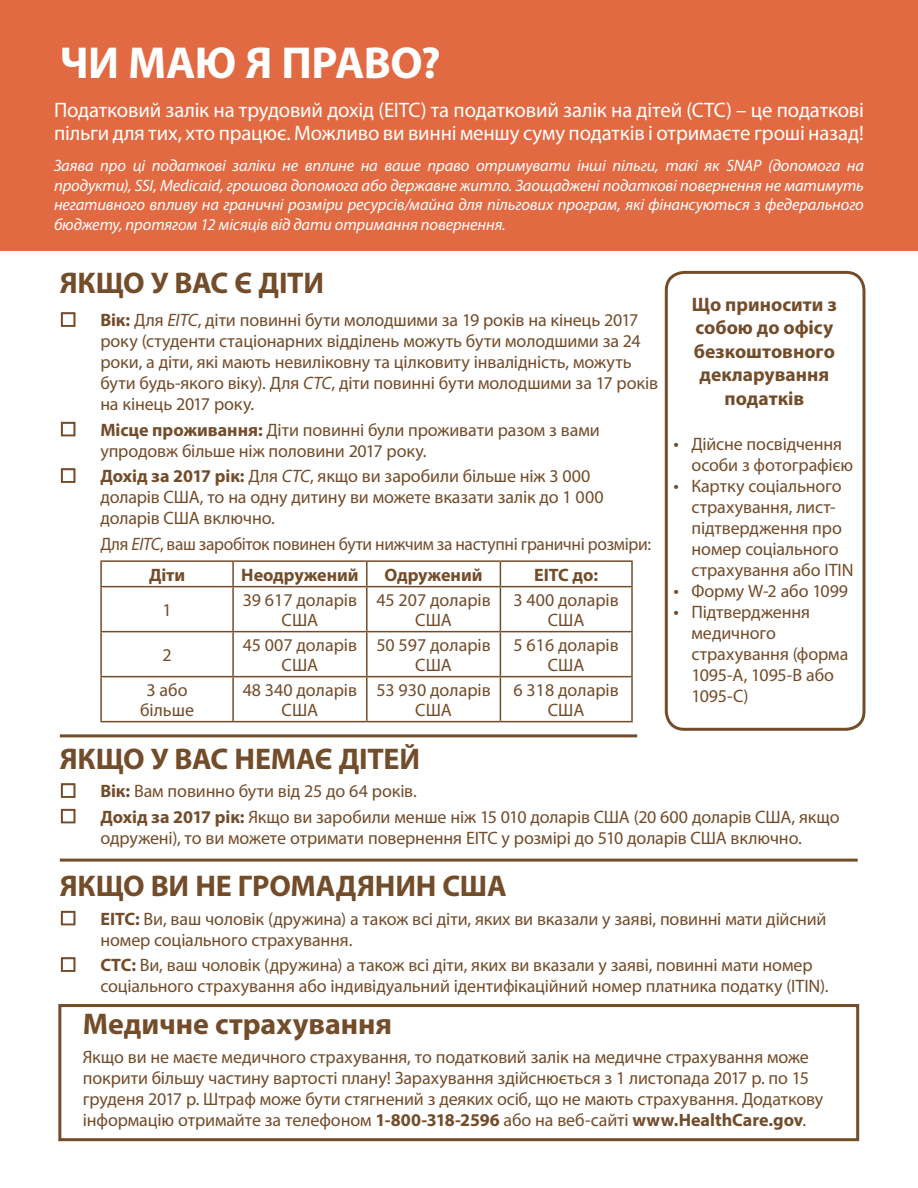
<style>
.page{position:relative;width:918px;height:1188px;background:#fff}
.page>*{position:absolute;margin:0;border:0;box-sizing:border-box;transform-origin:0 0}
._1_3_Header_30_A{font:700 45px "Myriad Pro";letter-spacing:-.015em;color:#fff}
._1_4_Header_Brown_20{font:700 30px "Myriad Pro";letter-spacing:-.005em;color:#734c2a}
._2_0_Text_15_A{font:21px/22.5px "Myriad Pro";letter-spacing:-.01em;color:#fff}
._1_5_Header_13_A_1p4{font:700 19.5px/23.4px "Myriad Pro";color:#734c2a;text-align:center}
._2_2_Text_13_A_0_0p5{font:18px/21px "Myriad Pro";letter-spacing:-.005em;color:#734c2a}
._9_0_TABLE_Body__E{font:18px/19.5px "Myriad Pro";color:#734c2a;text-align:center}
._9_0_TABLE_Column_He{font:700 18px "Myriad Pro";color:#734c2a}
._2_1_Text_White_11_A{font:italic 16.5px/19.8px "Myriad Pro";letter-spacing:-.01em;color:#fff;text-align:justify}
.s1{font-weight:700}
.s2{font-style:italic}
.s3{font-size:19.5px}
</style>
<div class="page">
<div style="left:0;top:0;width:918px;height:250px;background:#e26a43"></div>
<hr style="left:100px;top:560px;width:133px;height:2px;background:#734c2a">
<hr style="left:100px;top:562px;width:2px;height:24px;background:#734c2a">
<hr style="left:233px;top:560px;width:134px;height:2px;background:#734c2a">
<hr style="left:232px;top:562px;width:2px;height:24px;background:#734c2a">
<hr style="left:367px;top:560px;width:133px;height:2px;background:#734c2a">
<hr style="left:366px;top:562px;width:2px;height:24px;background:#734c2a">
<hr style="left:500px;top:560px;width:133px;height:2px;background:#734c2a">
<svg style="left:500px;top:562px;width:1px;height:24px"></svg>
<hr style="left:631px;top:562px;width:2px;height:24px;background:#734c2a">
<hr style="left:100px;top:586px;width:133px;height:1px;background:#734c2a">
<hr style="left:100px;top:587px;width:2px;height:44px;background:#734c2a">
<hr style="left:233px;top:586px;width:134px;height:1px;background:#734c2a">
<hr style="left:232px;top:587px;width:2px;height:44px;background:#734c2a">
<hr style="left:367px;top:586px;width:133px;height:1px;background:#734c2a">
<hr style="left:366px;top:587px;width:2px;height:44px;background:#734c2a">
<hr style="left:500px;top:586px;width:133px;height:1px;background:#734c2a">
<hr style="left:500px;top:587px;width:1px;height:44px;background:#734c2a">
<hr style="left:631px;top:587px;width:2px;height:44px;background:#734c2a">
<hr style="left:100px;top:631px;width:133px;height:1px;background:#734c2a">
<hr style="left:100px;top:632px;width:2px;height:44px;background:#734c2a">
<hr style="left:233px;top:631px;width:134px;height:1px;background:#734c2a">
<hr style="left:232px;top:632px;width:2px;height:44px;background:#734c2a">
<hr style="left:367px;top:631px;width:133px;height:1px;background:#734c2a">
<hr style="left:366px;top:632px;width:2px;height:44px;background:#734c2a">
<hr style="left:500px;top:631px;width:133px;height:1px;background:#734c2a">
<hr style="left:500px;top:632px;width:1px;height:44px;background:#734c2a">
<hr style="left:631px;top:632px;width:2px;height:44px;background:#734c2a">
<hr style="left:100px;top:676px;width:133px;height:1px;background:#734c2a">
<hr style="left:100px;top:677px;width:2px;height:44px;background:#734c2a">
<hr style="left:233px;top:676px;width:134px;height:1px;background:#734c2a">
<hr style="left:232px;top:677px;width:2px;height:44px;background:#734c2a">
<hr style="left:367px;top:676px;width:133px;height:1px;background:#734c2a">
<hr style="left:366px;top:677px;width:2px;height:44px;background:#734c2a">
<hr style="left:500px;top:676px;width:133px;height:1px;background:#734c2a">
<hr style="left:500px;top:677px;width:1px;height:44px;background:#734c2a">
<hr style="left:631px;top:677px;width:2px;height:44px;background:#734c2a">
<hr style="left:100px;top:721px;width:133px;height:1px;background:#734c2a">
<hr style="left:233px;top:721px;width:134px;height:1px;background:#734c2a">
<hr style="left:367px;top:721px;width:133px;height:1px;background:#734c2a">
<hr style="left:500px;top:721px;width:133px;height:1px;background:#734c2a">
<hr style="left:60px;top:734px;width:577px;height:3px;background:#734c2a">
<hr style="left:60px;top:859px;width:798px;height:3px;background:#734c2a">
<div style="left:58px;top:1004px;width:801px;height:137px;border:3px solid #734c2a"></div>
<div style="left:665px;top:271px;width:201px;height:460px;border:3px solid #734d2a;border-radius:18px"></div>
<svg style="left:61px;top:312px;width:15px;height:15px"></svg>
<svg style="left:61px;top:422px;width:15px;height:15px"></svg>
<svg style="left:61px;top:468px;width:15px;height:15px"></svg>
<svg style="left:61px;top:783px;width:15px;height:15px"></svg>
<svg style="left:61px;top:809px;width:15px;height:15px"></svg>
<svg style="left:61px;top:911px;width:15px;height:15px"></svg>
<svg style="left:61px;top:957px;width:15px;height:15px"></svg>
<p class="_1_3_Header_30_A" style="left:60px;top:33px;width:383px">ЧИ МАЮ Я ПРАВО?</p>
<p class="_2_0_Text_15_A" style="left:54px;top:98px;width:812px">Податковий залік на трудовий дохід (EITC) та податковий залік на дітей (CTC) – це податкові пільги для тих, хто працює. Можливо ви винні меншу суму податків і отримаєте гроші назад!</p>
<p class="_2_1_Text_White_11_A" style="left:54px;top:155px;width:812px">Заява про ці податкові заліки не вплине на ваше право отримувати інші пільги, такі як SNAP (допомога на продукти), SSI, Medicaid, грошова допомога або державне житло. Заощаджені податкові повернення не матимуть негативного впливу на граничні розміри ресурсів/майна для пільгових програм, які фінансуються з федерального бюджету, протягом 12 місяців від дати отримання повернення.</p>
<p class="_1_4_Header_Brown_20" style="left:60px;top:264px;width:266px">ЯКЩО У ВАС Є ДІТИ</p>
<p class="_2_2_Text_13_A_0_0p5" style="left:100px;top:310px;width:559px"><span class="s1">Вік:</span> Для <span class="s2">EITC</span>, діти повинні бути молодшими за 19 років на кінець 2017 року (студенти стаціонарних відділень можуть бути молодшими за 24 роки, а діти, які мають невиліковну та цілковиту інвалідність, можуть бути будь-якого віку). Для <span class="s2">CTC</span>, діти повинні бути молодшими за 17 років на кінець 2017 року.</p>
<p class="_2_2_Text_13_A_0_0p5" style="left:100px;top:419px;width:501px"><span class="s1">Місце проживання:</span> Діти повинні були проживати разом з вами упродовж більше ніж половини 2017 року.</p>
<p class="_2_2_Text_13_A_0_0p5" style="left:100px;top:466px;width:505px"><span class="s1">Дохід за 2017 рік:</span> Для <span class="s2">CTC</span>, якщо ви заробили більше ніж 3 000 доларів США, то на одну дитину ви можете вказати залік до 1 000 доларів США включно.</p>
<p class="_2_2_Text_13_A_0_0p5" style="left:100px;top:533px;width:552px">Для <span class="s2">EITC</span>, ваш заробіток повинен бути нижчим за наступні граничні розміри:</p>
<p class="_9_0_TABLE_Column_He" style="left:149px;top:563px;width:38px">Діти</p>
<p class="_9_0_TABLE_Column_He" style="left:241px;top:563px;width:119px">Неодружений</p>
<p class="_9_0_TABLE_Column_He" style="left:385px;top:563px;width:99px">Одружений</p>
<p class="_9_0_TABLE_Column_He" style="left:534px;top:563px;width:66px">EITC до:</p>
<p class="_9_0_TABLE_Body__E" style="left:162px;top:600px;width:11px">1</p>
<p class="_9_0_TABLE_Body__E" style="left:243px;top:590px;width:116px">39 617 доларів<br>США</p>
<p class="_9_0_TABLE_Body__E" style="left:376px;top:590px;width:116px">45 207 доларів<br>США</p>
<p class="_9_0_TABLE_Body__E" style="left:514px;top:590px;width:107px">3 400 доларів<br>США</p>
<p class="_9_0_TABLE_Body__E" style="left:162px;top:645px;width:11px">2</p>
<p class="_9_0_TABLE_Body__E" style="left:243px;top:635px;width:116px">45 007 доларів<br>США</p>
<p class="_9_0_TABLE_Body__E" style="left:376px;top:635px;width:116px">50 597 доларів<br>США</p>
<p class="_9_0_TABLE_Body__E" style="left:514px;top:635px;width:107px">5 616 доларів<br>США</p>
<p class="_9_0_TABLE_Body__E" style="left:140px;top:680px;width:56px">3 або більше</p>
<p class="_9_0_TABLE_Body__E" style="left:243px;top:680px;width:116px">48 340 доларів<br>США</p>
<p class="_9_0_TABLE_Body__E" style="left:376px;top:680px;width:116px">53 930 доларів<br>США</p>
<p class="_9_0_TABLE_Body__E" style="left:514px;top:680px;width:107px">6 318 доларів<br>США</p>
<p class="_1_4_Header_Brown_20" style="left:60px;top:739px;width:362px">ЯКЩО У ВАС НЕМАЄ ДІТЕЙ</p>
<p class="_2_2_Text_13_A_0_0p5" style="left:100px;top:781px;width:318px"><span class="s1">Вік:</span> Вам повинно бути від 25 до 64 років.</p>
<p class="_2_2_Text_13_A_0_0p5" style="left:100px;top:806px;width:741px"><span class="s1">Дохід за 2017 рік:</span> Якщо ви заробили менше ніж 15 010 доларів США (20 600 доларів США, якщо одружені), то ви можете отримати повернення EITC у розмірі до 510 доларів США включно.</p>
<p class="_1_4_Header_Brown_20" style="left:60px;top:867px;width:448px">ЯКЩО ВИ НЕ ГРОМАДЯНИН США</p>
<p class="_2_2_Text_13_A_0_0p5" style="left:100px;top:908px;width:728px"><span class="s1">EITC:</span> Ви, ваш чоловік (дружина) а також всі діти, яких ви вказали у заяві, повинні мати дійсний номер соціального страхування.</p>
<p class="_2_2_Text_13_A_0_0p5" style="left:100px;top:955px;width:730px"><span class="s1">CTC:</span> Ви, ваш чоловік (дружина) а також всі діти, яких ви вказали у заяві, повинні мати номер соціального страхування або індивідуальний ідентифікаційний номер платника податку (ITIN).</p>
<p class="_1_5_Header_13_A_1p4" style="left:692px;top:292px;width:146px">Що приносити з собою до офісу безкоштовного декларування податків</p>
<p class="_2_2_Text_13_A_0_0p5" style="left:692px;top:433px;width:163px;text-indent:-18px"><span class="s3">•</span> Дійсне посвідчення особи з фотографією</p>
<p class="_2_2_Text_13_A_0_0p5" style="left:692px;top:475px;width:164px;text-indent:-18px"><span class="s3">•</span> Картку соціального страхування, лист&shy;підтвердження про номер соціального страхування або ITIN</p>
<p class="_2_2_Text_13_A_0_0p5" style="left:674px;top:580px;width:176px"><span class="s3">•</span> Форму W-2 або 1099</p>
<p class="_2_2_Text_13_A_0_0p5" style="left:692px;top:601px;width:158px;text-indent:-18px"><span class="s3">•</span> Підтвердження медичного страхування (форма<br>1095-A, 1095-B або<br>1095-C)</p>
<p class="_1_4_Header_Brown_20" style="left:83px;top:1005px;width:311px">Медичне страхування</p>
<p class="_2_2_Text_13_A_0_0p5" style="left:83px;top:1046px;width:742px">Якщо ви не маєте медичного страхування, то податковий залік на медичне страхування може покрити більшу частину вартості плану! Зарахування здійснюється з 1 листопада 2017 р. по 15 груденя 2017 р. Штраф може бути стягнений з деяких осіб, що не мають страхування. Додаткову інформацію отримайте за телефоном <span class="s1">1-800-318-2596</span> або на веб-сайті <span class="s1">www.HealthCare.gov</span>.</p>
</div>
